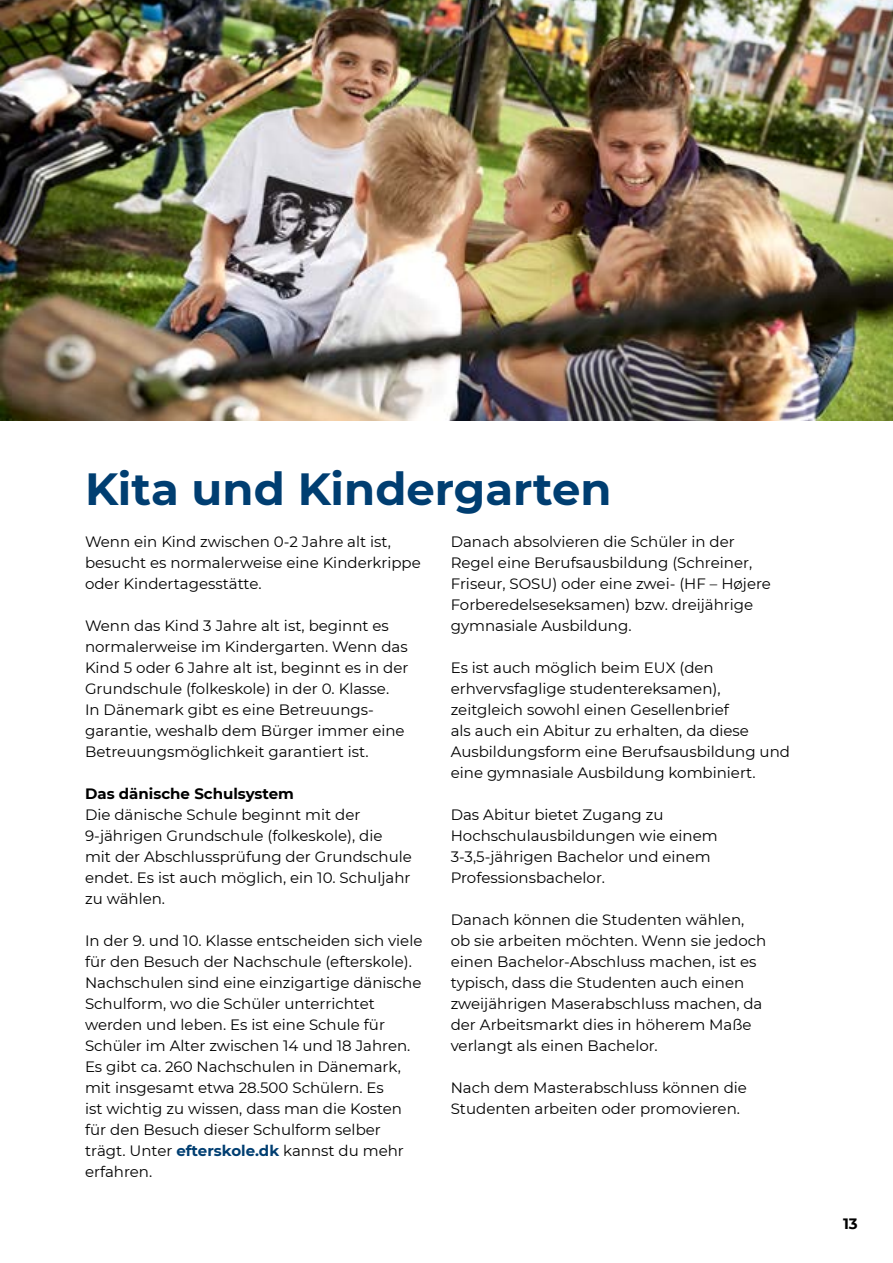
<style>
.page{position:relative;width:893px;height:1263px;background:#fff}
.page>*{position:absolute;margin:0;border:0;box-sizing:border-box;transform-origin:0 0}
.H1_overskrift{font:700 45px "Montserrat";color:#003e71}
.p_Brødtekst{font:15px/21px "Montserrat";color:#000}
.h2_mellemrubrik{font:700 15px "Montserrat";color:#000}
.s1{font-weight:700;color:#003e71}
</style>
<div class="page">
<img style="left:0;top:0;width:893px;height:421px">
<h1 class="H1_overskrift" style="left:85px;top:456px;width:528px">Kita und Kindergarten</h1>
<p class="p_Brødtekst" style="left:85px;top:531px;width:337px">Wenn ein Kind zwischen 0-2 Jahre alt ist, besucht es normalerweise eine Kinderkrippe oder Kindertagesstätte.</p>
<p class="p_Brødtekst" style="left:85px;top:615px;width:325px">Wenn das Kind 3 Jahre alt ist, beginnt es normalerweise im Kindergarten. Wenn das Kind 5 oder 6 Jahre alt ist, beginnt es in der Grundschule (folkeskole) in der 0. Klasse.</p>
<p class="p_Brødtekst" style="left:85px;top:699px;width:321px">In Dänemark gibt es eine Betreuungs&shy;garantie, weshalb dem Bürger immer eine<br>Betreuungsmöglichkeit garantiert ist.</p>
<h2 class="h2_mellemrubrik" style="left:85px;top:783px;width:210px">Das dänische Schulsystem</h2>
<p class="p_Brødtekst" style="left:85px;top:804px;width:328px">Die dänische Schule beginnt mit der 9-jährigen Grundschule (folkeskole), die mit der Abschlussprüfung der Grundschule endet. Es ist auch möglich, ein 10. Schuljahr zu wählen.</p>
<p class="p_Brødtekst" style="left:85px;top:930px;width:339px">In der 9. und 10. Klasse entscheiden sich viele für den Besuch der Nachschule (efterskole).<br>Nachschulen sind eine einzigartige dänische Schulform, wo die Schüler unterrichtet werden und leben. Es ist eine Schule für Schüler im Alter zwischen 14 und 18 Jahren.<br>Es gibt ca. 260 Nachschulen in Dänemark, mit insgesamt etwa 28.500 Schülern. Es<br>ist wichtig zu wissen, dass man die Kosten für den Besuch dieser Schulform selber trägt. Unter <span class="s1">efterskole.dk</span> kannst du mehr erfahren.</p>
<p class="p_Brødtekst" style="left:451px;top:531px;width:322px">Danach absolvieren die Schüler in der Regel eine Berufsausbildung (Schreiner, Friseur, SOSU) oder eine zwei- (HF – Højere Forberedelseseksamen) bzw. dreijährige gymnasiale Ausbildung.</p>
<p class="p_Brødtekst" style="left:451px;top:657px;width:341px">Es ist auch möglich beim EUX (den erhvervsfaglige studentereksamen), zeitgleich sowohl einen Gesellenbrief<br>als auch ein Abitur zu erhalten, da diese Ausbildungsform eine Berufsausbildung und eine gymnasiale Ausbildung kombiniert.</p>
<p class="p_Brødtekst" style="left:451px;top:804px;width:268px">Das Abitur bietet Zugang zu<br>Hochschulausbildungen wie einem<br>3-3,5-jährigen Bachelor und einem<br>Professionsbachelor.</p>
<p class="p_Brødtekst" style="left:451px;top:909px;width:317px">Danach können die Studenten wählen, ob sie arbeiten möchten. Wenn sie jedoch einen Bachelor-Abschluss machen, ist es typisch, dass die Studenten auch einen zweijährigen Maserabschluss machen, da der Arbeitsmarkt dies in höherem Maße verlangt als einen Bachelor.</p>
<p class="p_Brødtekst" style="left:451px;top:1077px;width:298px">Nach dem Masterabschluss können die<br>Studenten arbeiten oder promovieren.</p>
<p class="h2_mellemrubrik" style="left:843px;top:1212px;width:16px">13</p>
</div>
